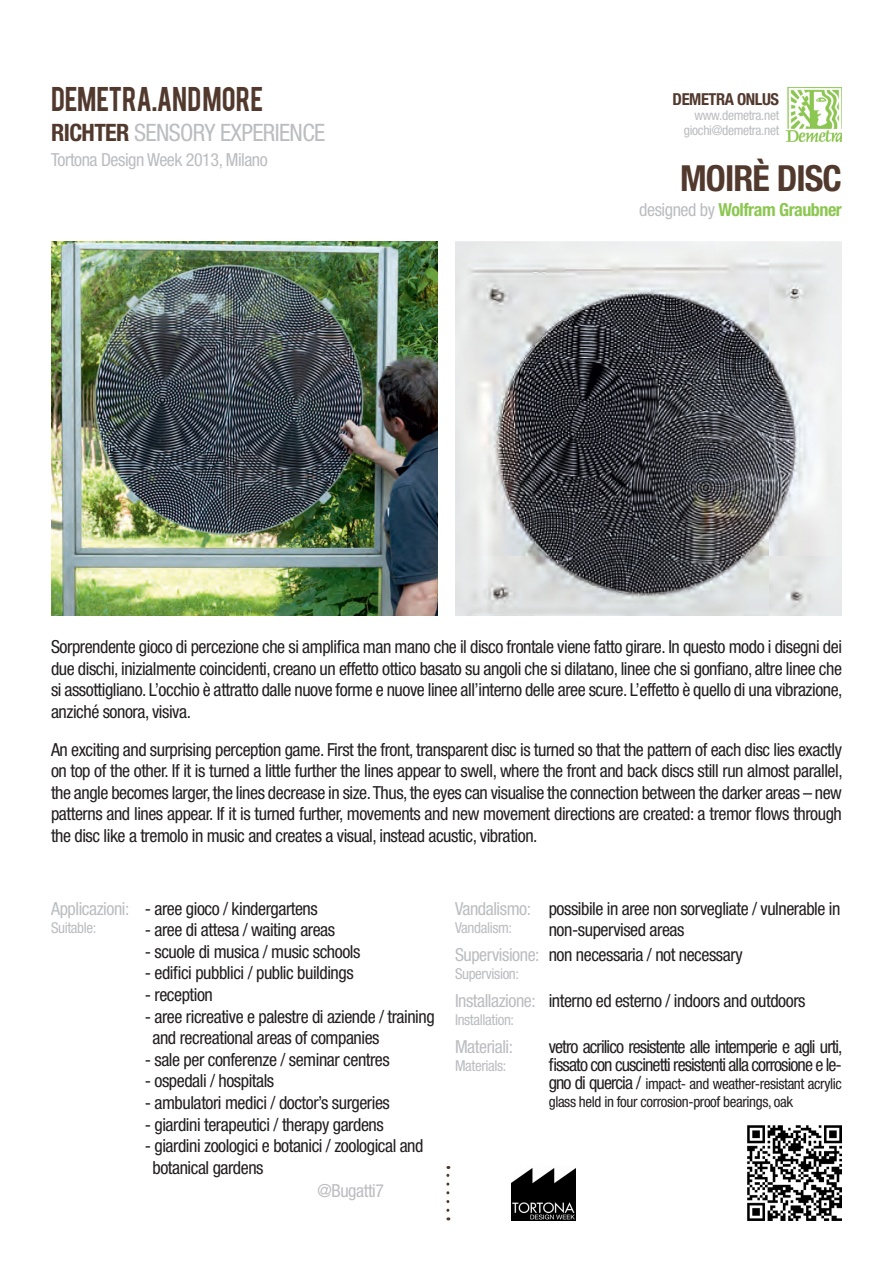
<style>
.page{position:relative;width:893px;height:1263px;background:#fff}
.page>*{position:absolute;margin:0;border:0;box-sizing:border-box;transform-origin:0 0}
.t1{font:700 condensed 36px "Helvetica Neue LT Std";letter-spacing:-.025em;color:#51392d}
.t2{font:27px "Bebas";letter-spacing:-.005em;color:#51392d}
.t3{font:condensed 24px "Helvetica Neue LT Std";letter-spacing:-.025em;color:#bcbdc0}
.t4{font:condensed 18px/21.6px "Helvetica Neue LT Std";letter-spacing:-.025em;color:#231f20;text-align:justify}
.t5{font:condensed 18px "Helvetica Neue LT Std";letter-spacing:-.025em;color:#bcbdc0}
.t6{font:condensed 18px/18px "Helvetica Neue LT Std";letter-spacing:-.05em;color:#231f20}
.t7{font:700 condensed 18px "Helvetica Neue LT Std";letter-spacing:-.025em;color:#8cc751}
.t8{font:700 condensed 16.5px "Helvetica Neue LT Std";letter-spacing:-.025em;color:#51392d}
.t9{font:condensed 15px/18px "Helvetica Neue LT Std";letter-spacing:-.025em;color:#231f20}
.t10{font:condensed 15px "Helvetica Neue LT Std";letter-spacing:-.025em;color:#bcbdc0}
.t11{font:condensed 13.5px "Helvetica Neue LT Std";letter-spacing:-.025em;color:#bcbdc0}
.s1{font-weight:700;color:#51392d}
.s2{font-weight:400;color:#bcbdc0}
.s3{font-size:18px}
</style>
<div class="page">
<img style="left:785px;top:87px;width:57px;height:55px">
<img style="left:512px;top:1168px;width:63px;height:52px">
<svg style="left:446px;top:1166px;width:3px;height:44px"></svg>
<img style="left:51px;top:241px;width:387px;height:374px">
<img style="left:455px;top:241px;width:387px;height:374px">
<img style="left:747px;top:1125px;width:95px;height:95px">
<h2 class="t2" style="left:51px;top:80px;width:214px">DEMETRA.AND MORE</h2>
<p class="t8" style="left:673px;top:89px;width:108px">DEMETRA ONLUS</p>
<p class="t11" style="left:694px;top:107px;width:86px">www.demetra.net</p>
<h3 class="t3" style="left:51px;top:119px;width:276px"><span class="s1">RICHTER</span> SENSORY EXPERIENCE</h3>
<p class="t11" style="left:684px;top:122px;width:97px">giochi@demetra.net</p>
<p class="t5" style="left:51px;top:149px;width:218px">Tortona Design Week 2013, Milano</p>
<p class="t1" style="left:680px;top:157px;width:163px">MOIRÈ DISC</p>
<p class="t7" style="left:639px;top:199px;width:204px"><span class="s2">designed by</span> Wolfram Graubner</p>
<p class="t4" style="left:51px;top:636px;width:793px">Sorprendente gioco di percezione che si amplifica man mano che il disco frontale viene fatto girare. In questo modo i disegni dei due dischi, inizialmente coincidenti, creano un effetto ottico basato su angoli che si dilatano, linee che si gonfiano, altre linee che si assottigliano. L’occhio è attratto dalle nuove forme e nuove linee all’interno delle aree scure. L’effetto è quello di una vibrazione, anziché sonora, visiva.</p>
<p class="t4" style="left:51px;top:738px;width:793px">An exciting and surprising perception game. First the front, transparent disc is turned so that the pattern of each disc lies exactly on top of the other. If it is turned a little further the lines appear to swell, where the front and back discs still run almost parallel, the angle becomes larger, the lines decrease in size. Thus, the eyes can visualise the connection between the darker areas – new patterns and lines appear. If it is turned further, movements and new movement directions are created: a tremor flows through the disc like a tremolo in music and creates a visual, instead acustic, vibration.</p>
<p class="t5" style="left:51px;top:898px;width:80px">Applicazioni:</p>
<p class="t10" style="left:51px;top:919px;width:47px">Suitable:</p>
<p class="t4" style="left:145px;top:897px;width:175px">- aree gioco / kindergartens</p>
<p class="t4" style="left:145px;top:919px;width:192px">- aree di attesa / waiting areas</p>
<p class="t4" style="left:145px;top:940px;width:217px">- scuole di musica / music schools</p>
<p class="t4" style="left:145px;top:962px;width:210px">- edifici pubblici / public buildings</p>
<p class="t4" style="left:145px;top:984px;width:70px">- reception</p>
<p class="t4" style="left:145px;top:1005px;width:291px">- aree ricreative e palestre di aziende / training</p>
<p class="t4" style="left:153px;top:1027px;width:229px">and recreational areas of companies</p>
<p class="t4" style="left:145px;top:1048px;width:247px">- sale per conferenze / seminar centres</p>
<p class="t4" style="left:145px;top:1070px;width:131px">- ospedali / hospitals</p>
<p class="t4" style="left:145px;top:1092px;width:247px">- ambulatori medici / doctor’s surgeries</p>
<p class="t4" style="left:145px;top:1113px;width:240px">- giardini terapeutici / therapy gardens</p>
<p class="t4" style="left:145px;top:1135px;width:280px">- giardini zoologici e botanici / zoological and</p>
<p class="t4" style="left:153px;top:1156px;width:113px">botanical gardens</p>
<p class="t5" style="left:318px;top:1180px;width:68px">@Bugatti7</p>
<p class="t5" style="left:455px;top:898px;width:78px">Vandalismo:</p>
<p class="t10" style="left:455px;top:919px;width:59px">Vandalism:</p>
<p class="t5" style="left:455px;top:944px;width:86px">Supervisione:</p>
<p class="t10" style="left:455px;top:965px;width:66px">Supervision:</p>
<p class="t5" style="left:455px;top:990px;width:82px">Installazione:</p>
<p class="t10" style="left:455px;top:1011px;width:61px">Installation:</p>
<p class="t5" style="left:455px;top:1036px;width:60px">Materiali:</p>
<p class="t10" style="left:455px;top:1057px;width:53px">Materials:</p>
<p class="t4" style="left:549px;top:897px;width:293px">possibile in aree non sorvegliate / vulnerable in</p>
<p class="t4" style="left:549px;top:919px;width:137px">non-supervised areas</p>
<p class="t4" style="left:549px;top:943px;width:196px">non necessaria / not necessary</p>
<p class="t4" style="left:549px;top:990px;width:258px">interno ed esterno / indoors and outdoors</p>
<p class="t6" style="left:549px;top:1037px;width:295px">vetro acrilico resistente alle intemperie e agli urti, fissato con cuscinetti resistenti alla corrosione e le-</p>
<p class="t9" style="left:549px;top:1075px;width:295px"><span class="s3">gno di quercia /</span> impact- and weather-resistant acrylic glass held in four corrosion-proof bearings, oak</p>
</div>
